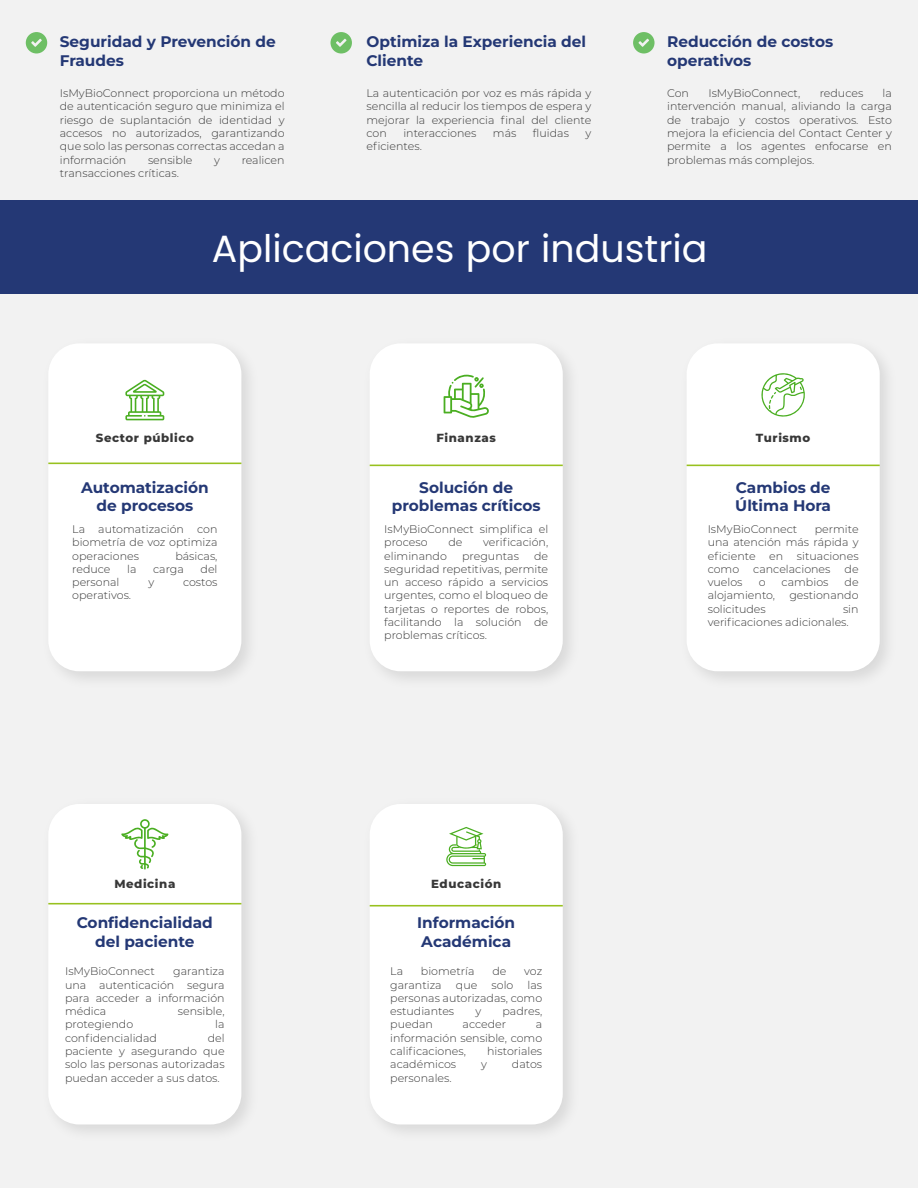
<style>
.page{position:relative;width:918px;height:1188px;background:#f2f2f2}
.page>*{position:absolute;margin:0;border:0;box-sizing:border-box;transform-origin:0 0}
.t1{font:37.95px "Poppins";color:#fff}
.t2{font:700 15.3px/18.5px "Montserrat";color:#243875}
.t3{font:800 11.7px "Montserrat";letter-spacing:.05em;color:#383838}
.t4{font:300 11.1px/13.2px "Montserrat";color:#383838;text-align:justify}
</style>
<div class="page">
<img style="left:57px;top:352px;width:192px;height:328px">
<div style="left:48px;top:343px;width:193px;height:328px;background:#fff;border-radius:31px"></div>
<hr style="left:48px;top:463px;width:193px;height:1px;background:#98c11f">
<div style="left:370px;top:343px;width:193px;height:328px;background:#fff;border-radius:31px"></div>
<img style="left:369px;top:812px;width:202px;height:320px">
<div style="left:370px;top:804px;width:193px;height:320px;background:#fff;border-radius:31px"></div>
<img style="left:57px;top:811px;width:192px;height:321px">
<div style="left:48px;top:804px;width:193px;height:320px;background:#fff;border-radius:31px"></div>
<img style="left:686px;top:352px;width:201px;height:328px">
<div style="left:687px;top:343px;width:193px;height:328px;background:#fff;border-radius:31px"></div>
<svg style="left:121px;top:819px;width:47px;height:51px"></svg>
<svg style="left:446px;top:827px;width:40px;height:39px"></svg>
<hr style="left:370px;top:465px;width:193px;height:1px;background:#98c11f">
<hr style="left:687px;top:465px;width:193px;height:1px;background:#98c11f">
<hr style="left:48px;top:903px;width:193px;height:1px;background:#98c11f">
<hr style="left:370px;top:905px;width:193px;height:2px;background:#98c11f">
<div style="left:0;top:200px;width:918px;height:94px;background:#243875"></div>
<hr style="left:0;top:1187px;width:918px;height:1px;background:#243875">
<svg style="left:26px;top:32px;width:21px;height:22px"></svg>
<svg style="left:331px;top:32px;width:21px;height:22px"></svg>
<svg style="left:633px;top:32px;width:22px;height:22px"></svg>
<svg style="left:125px;top:380px;width:39px;height:40px"></svg>
<svg style="left:444px;top:375px;width:45px;height:43px"></svg>
<svg style="left:761px;top:373px;width:44px;height:44px"></svg>
<h2 class="t2" style="left:60px;top:34px;width:217px">Seguridad y Prevención de<br>Fraudes</h2>
<p class="t4" style="left:60px;top:86px;width:226px">IsMyBioConnect proporciona un método de autenticación seguro que minimiza el riesgo de suplantación de identidad y accesos no autorizados, garantizando que solo las personas correctas accedan a información</p>
<p class="t4" style="left:148px;top:153px;width:46px">sensible</p>
<p class="t4" style="left:214px;top:153px;width:7px">y</p>
<p class="t4" style="left:242px;top:153px;width:44px">realicen</p>
<p class="t4" style="left:60px;top:166px;width:121px">transacciones críticas.</p>
<h2 class="t2" style="left:367px;top:34px;width:221px">Optimiza la Experiencia del<br>Cliente</h2>
<p class="t4" style="left:367px;top:86px;width:226px">La autenticación por voz es más rápida y sencilla al reducir los tiempos de espera y mejorar la experiencia final del cliente con</p>
<p class="t4" style="left:403px;top:126px;width:75px">interacciones</p>
<p class="t4" style="left:493px;top:126px;width:25px">más</p>
<p class="t4" style="left:533px;top:126px;width:38px">fluidas</p>
<p class="t4" style="left:585px;top:126px;width:7px">y</p>
<p class="t4" style="left:367px;top:139px;width:57px">eficientes.</p>
<h2 class="t2" style="left:667px;top:34px;width:168px">Reducción de costos operativos</h2>
<p class="t4" style="left:667px;top:86px;width:23px">Con</p>
<p class="t4" style="left:708px;top:86px;width:93px">IsMyBioConnect,</p>
<p class="t4" style="left:820px;top:86px;width:45px">reduces</p>
<p class="t4" style="left:667px;top:86px;width:226px;text-indent:215px">la intervención manual, aliviando la carga de trabajo y costos operativos. Esto mejora la eficiencia del Contact Center y permite a los agentes enfocarse en problemas más complejos.</p>
<h1 class="t1" style="left:212px;top:227px;width:497px">Aplicaciones por industria</h1>
<p class="t3" style="left:96px;top:429px;width:100px">Sector público</p>
<h2 class="t2" style="left:81px;top:479px;width:129px;text-align:center">Automatización de procesos</h2>
<p class="t4" style="left:72px;top:522px;width:147px">La automatización con biometría de voz optimiza operaciones</p>
<p class="t4" style="left:175px;top:549px;width:44px">básicas,</p>
<p class="t4" style="left:72px;top:562px;width:40px">reduce</p>
<p class="t4" style="left:127px;top:562px;width:11px">la</p>
<p class="t4" style="left:153px;top:562px;width:32px">carga</p>
<p class="t4" style="left:201px;top:562px;width:18px">del</p>
<p class="t4" style="left:72px;top:575px;width:49px">personal</p>
<p class="t4" style="left:148px;top:575px;width:7px">y</p>
<p class="t4" style="left:183px;top:575px;width:36px">costos</p>
<p class="t4" style="left:72px;top:588px;width:60px">operativos.</p>
<p class="t3" style="left:437px;top:429px;width:61px">Finanzas</p>
<p class="t3" style="left:756px;top:429px;width:56px">Turismo</p>
<h2 class="t2" style="left:735px;top:479px;width:97px">Cambios de<br>Última Hora</h2>
<p class="t4" style="left:708px;top:522px;width:91px">IsMyBioConnect</p>
<h2 class="t2" style="left:392px;top:479px;width:150px;text-align:center">Solución de problemas críticos</h2>
<p class="t4" style="left:384px;top:522px;width:165px">IsMyBioConnect simplifica el proceso</p>
<p class="t4" style="left:708px;top:522px;width:152px;text-indent:107px">permite una atención más rápida y eficiente en situaciones como</p>
<p class="t4" style="left:448px;top:535px;width:16px">de</p>
<p class="t4" style="left:483px;top:535px;width:66px">verificación,</p>
<p class="t4" style="left:384px;top:549px;width:165px;text-indent:150px">de seguridad repetitivas, permite un acceso rápido a servicios urgentes, como el bloqueo de tarjetas o reportes de robos, facilitando la solución de problemas críticos.</p>
<p class="t4" style="left:384px;top:549px;width:64px">eliminando</p>
<p class="t4" style="left:462px;top:549px;width:58px">preguntas</p>
<p class="t4" style="left:753px;top:562px;width:79px">cancelaciones</p>
<p class="t4" style="left:845px;top:562px;width:16px">de</p>
<p class="t4" style="left:708px;top:575px;width:36px">vuelos</p>
<p class="t4" style="left:759px;top:575px;width:8px">o</p>
<p class="t4" style="left:782px;top:575px;width:48px">cambios</p>
<p class="t4" style="left:845px;top:575px;width:16px">de</p>
<p class="t4" style="left:708px;top:588px;width:69px">alojamiento,</p>
<p class="t4" style="left:789px;top:588px;width:71px">gestionando</p>
<p class="t4" style="left:708px;top:602px;width:60px">solicitudes</p>
<p class="t4" style="left:708px;top:602px;width:152px;text-indent:135px">sin verificaciones adicionales.</p>
<p class="t3" style="left:114px;top:875px;width:63px">Medicina</p>
<p class="t3" style="left:431px;top:875px;width:72px">Educación</p>
<h2 class="t2" style="left:77px;top:915px;width:138px;text-align:center">Confidencialidad del paciente</h2>
<p class="t4" style="left:65px;top:964px;width:91px">IsMyBioConnect</p>
<p class="t4" style="left:65px;top:964px;width:161px;text-indent:108px">garantiza una autenticación segura para acceder a información médica</p>
<p class="t4" style="left:178px;top:1004px;width:48px">sensible,</p>
<h2 class="t2" style="left:417px;top:915px;width:99px">Información<br>Académica</h2>
<p class="t4" style="left:390px;top:964px;width:14px">La</p>
<p class="t4" style="left:421px;top:964px;width:55px">biometría</p>
<p class="t4" style="left:492px;top:964px;width:16px">de</p>
<p class="t4" style="left:524px;top:964px;width:19px">voz</p>
<p class="t4" style="left:390px;top:978px;width:53px">garantiza</p>
<p class="t4" style="left:456px;top:978px;width:23px">que</p>
<p class="t4" style="left:492px;top:978px;width:23px">solo</p>
<p class="t4" style="left:390px;top:978px;width:153px;text-indent:137px">las personas autorizadas, como estudiantes</p>
<p class="t4" style="left:475px;top:1004px;width:7px">y</p>
<p class="t4" style="left:503px;top:1004px;width:41px">padres,</p>
<p class="t4" style="left:65px;top:1018px;width:70px">protegiendo</p>
<p class="t4" style="left:215px;top:1018px;width:11px">la</p>
<p class="t4" style="left:65px;top:1031px;width:93px">confidencialidad</p>
<p class="t4" style="left:65px;top:1031px;width:161px;text-indent:143px">del paciente y asegurando que solo las personas autorizadas puedan acceder a sus datos.</p>
<p class="t4" style="left:390px;top:1018px;width:44px">puedan</p>
<p class="t4" style="left:463px;top:1018px;width:45px">acceder</p>
<p class="t4" style="left:390px;top:1018px;width:153px;text-indent:146px">a información sensible, como calificaciones,</p>
<p class="t4" style="left:487px;top:1044px;width:57px">historiales</p>
<p class="t4" style="left:390px;top:1057px;width:67px">académicos</p>
<p class="t4" style="left:481px;top:1057px;width:7px">y</p>
<p class="t4" style="left:512px;top:1057px;width:32px">datos</p>
<p class="t4" style="left:390px;top:1071px;width:63px">personales.</p>
</div>
